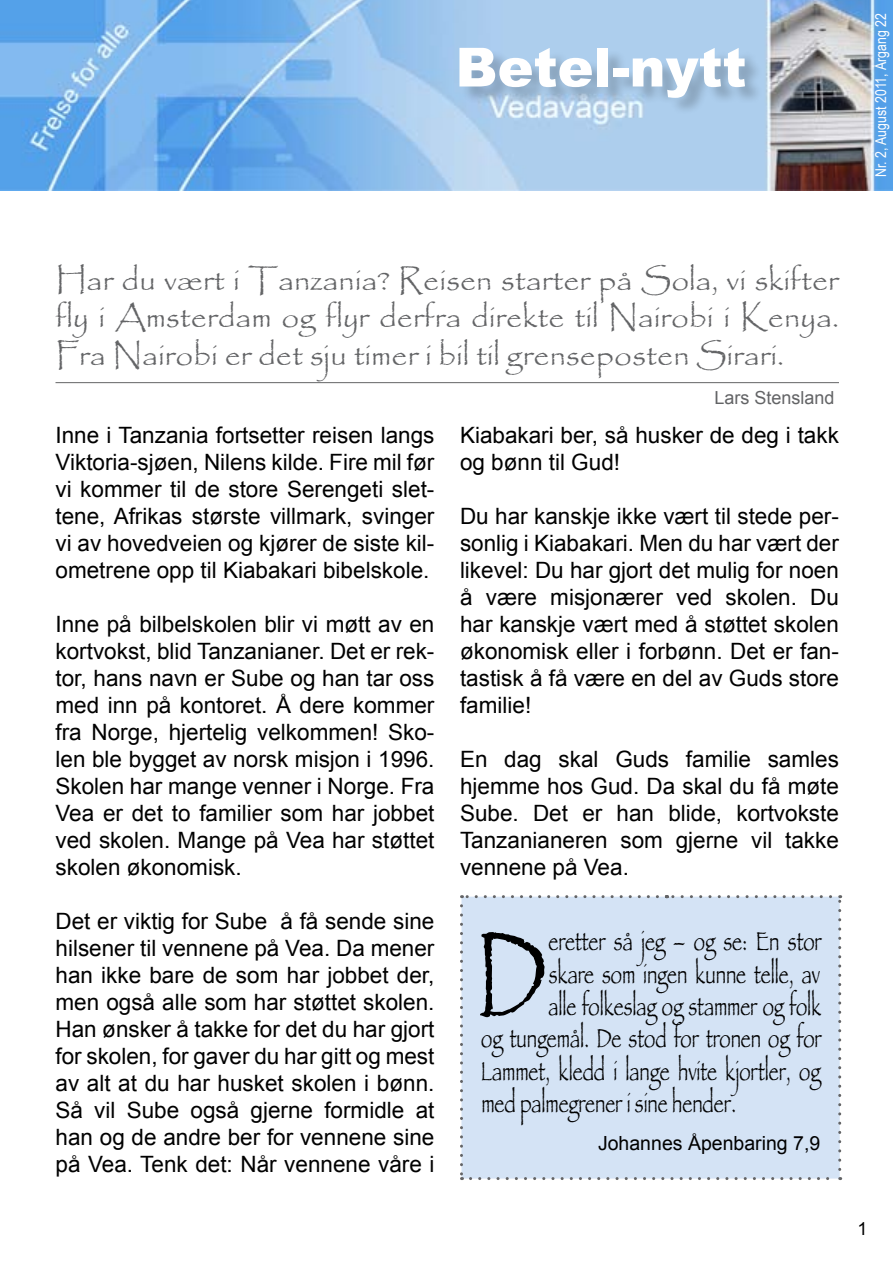
<style>
.page{position:relative;width:893px;height:1263px;background:#fff}
.page>*{position:absolute;margin:0;border:0;box-sizing:border-box;transform-origin:0 0}
.t1{font:condensed 125.1px "Papyrus";color:#000}
.t2{font:900 54px "Arial";color:#fff}
.t3{font:31.5px/37.8px "Papyrus";color:#636466;text-align:justify}
.t4{font:condensed 27px "Papyrus";color:#000}
.t5{font:22.5px/27px "Arial";color:#000;text-align:justify}
.t6{font:19.5px "Arial";color:#000}
.t7{font:18px "Arial";color:#636466}
.t8{font:18px "Arial";color:#000}
.t9{font:15px "Arial Narrow";color:#fff}
</style>
<div class="page">
<img style="left:0;top:0;width:893px;height:191px">
<hr style="left:56px;top:382px;width:783px;height:1px;background:#636466">
<div style="left:461px;top:897px;width:379px;height:281px;background:#d4e3f5"></div>
<svg style="left:461px;top:895px;width:196px;height:3px"></svg>
<svg style="left:460px;top:906px;width:3px;height:274px"></svg>
<svg style="left:470px;top:1177px;width:371px;height:3px"></svg>
<svg style="left:838px;top:895px;width:3px;height:274px"></svg>
<svg style="left:666px;top:895px;width:165px;height:3px"></svg>
<div style="left:461px;top:50px;width:302px;height:65px;background:#000;opacity:.2"></div>
<h2 class="t2" style="left:455px;top:28px;width:292px">Betel-nytt</h2>
<p class="t9" style="left:870px;top:177px;width:165px;rotate:-90deg">Nr. 2, August 2011, Årgang 22</p>
<h3 class="t3" style="left:56px;top:260px;width:785px">Har du vært i Tanzania? Reisen starter på Sola, vi skifter fly i Amsterdam og flyr derfra direkte til Nairobi i Kenya.<br>Fra Nairobi er det sju timer i bil til grenseposten Sirari.</h3>
<p class="t5" style="left:56px;top:422px;width:380px">Inne i Tanzania fortsetter reisen langs Viktoria-sjøen, Nilens kilde. Fire mil før vi kommer til de store Serengeti slet&shy;tene, Afrikas største villmark, svinger vi av hovedveien og kjører de siste kil&shy;ometrene opp til Kiabakari bibelskole.</p>
<p class="t5" style="left:56px;top:611px;width:380px">Inne på bilbelskolen blir vi møtt av en kortvokst, blid Tanzanianer. Det er rek&shy;tor, hans navn er Sube og han tar oss med inn på kontoret. Å dere kommer fra Norge, hjertelig velkommen! Sko&shy;len ble bygget av norsk misjon i 1996.<br>Skolen har mange venner i Norge. Fra Vea er det to familier som har jobbet ved skolen. Mange på Vea har støttet skolen økonomisk.</p>
<p class="t5" style="left:56px;top:908px;width:380px">Det er viktig for Sube å få sende sine hilsener til vennene på Vea. Da mener han ikke bare de som har jobbet der, men også alle som har støttet skolen.<br>Han ønsker å takke for det du har gjort for skolen, for gaver du har gitt og mest av alt at du har husket skolen i bønn.<br>Så vil Sube også gjerne formidle at han og de andre ber for vennene sine på Vea. Tenk det: Når vennene våre i</p>
<p class="t7" style="left:714px;top:386px;width:122px">Lars Stensland</p>
<p class="t5" style="left:460px;top:422px;width:380px">Kiabakari ber, så husker de deg i takk og bønn til Gud!</p>
<p class="t5" style="left:460px;top:503px;width:380px">Du har kanskje ikke vært til stede per&shy;sonlig i Kiabakari. Men du har vært der likevel: Du har gjort det mulig for noen å være misjonærer ved skolen. Du har kanskje vært med å støttet skolen økonomisk eller i forbønn. Det er fan&shy;tastisk å få være en del av Guds store familie!</p>
<p class="t5" style="left:460px;top:746px;width:380px">En dag skal Guds familie samles hjemme hos Gud. Da skal du få møte Sube. Det er han blide, kortvokste Tanzanianeren som gjerne vil takke vennene på Vea.</p>
<h1 class="t1" style="left:476px;top:899px;width:73px">D</h1>
<p class="t4" style="left:549px;top:925px;width:275px">eretter så jeg – og se: En stor</p>
<p class="t4" style="left:549px;top:957px;width:273px">skare som ingen kunne telle, av</p>
<p class="t4" style="left:548px;top:990px;width:275px">alle folkeslag og stammer og folk</p>
<p class="t4" style="left:481px;top:1022px;width:342px">og tungemål. De stod for tronen og for</p>
<p class="t4" style="left:481px;top:1055px;width:341px">Lammet, kledd i lange hvite kjortler, og</p>
<p class="t4" style="left:481px;top:1087px;width:256px">med palmegrener i sine hender.</p>
<p class="t6" style="left:598px;top:1130px;width:224px">Johannes Åpenbaring 7,9</p>
<p class="t8" style="left:857px;top:1217px;width:12px">1</p>
</div>
